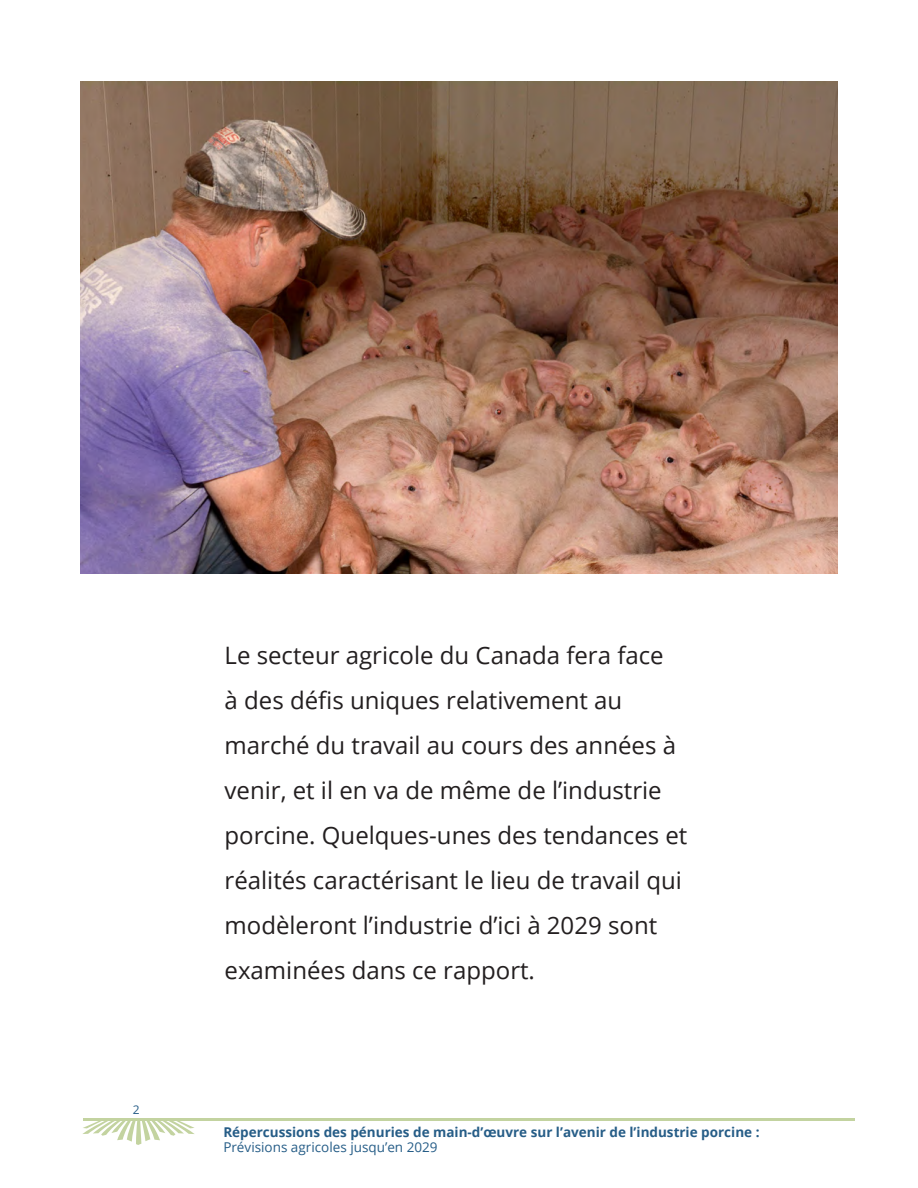
<style>
.page{position:relative;width:918px;height:1188px;background:#fff}
.page>*{position:absolute;margin:0;border:0;box-sizing:border-box;transform-origin:0 0}
.t1{font:24px/45px "Open Sans";color:#231f20}
.t2{font:700 13.5px "Open Sans";color:#265d87}
.t3{font:13.5px "Open Sans";color:#265d87}
.t4{font:12px "Open Sans";color:#265d87}
</style>
<div class="page">
<svg style="left:82px;top:1121px;width:113px;height:24px"></svg>
<hr style="left:83px;top:1118px;width:772px;height:3px;background:#c3d3a0">
<img style="left:80px;top:81px;width:758px;height:493px">
<p class="t4" style="left:133px;top:1102px;width:8px">2</p>
<p class="t1" style="left:225px;top:633px;width:464px">Le secteur agricole du Canada fera face<br>à des défis uniques relativement au marché du travail au cours des années à venir, et il en va de même de l’industrie porcine. Quelques-unes des tendances et réalités caractérisant le lieu de travail qui modèleront l’industrie d’ici à 2029 sont examinées dans ce rapport.</p>
<p class="t2" style="left:223px;top:1123px;width:538px">Répercussions des pénuries de main-d’œuvre sur l’avenir de l’industrie porcine :</p>
<p class="t3" style="left:223px;top:1138px;width:216px">Prévisions agricoles jusqu’en 2029</p>
</div>
